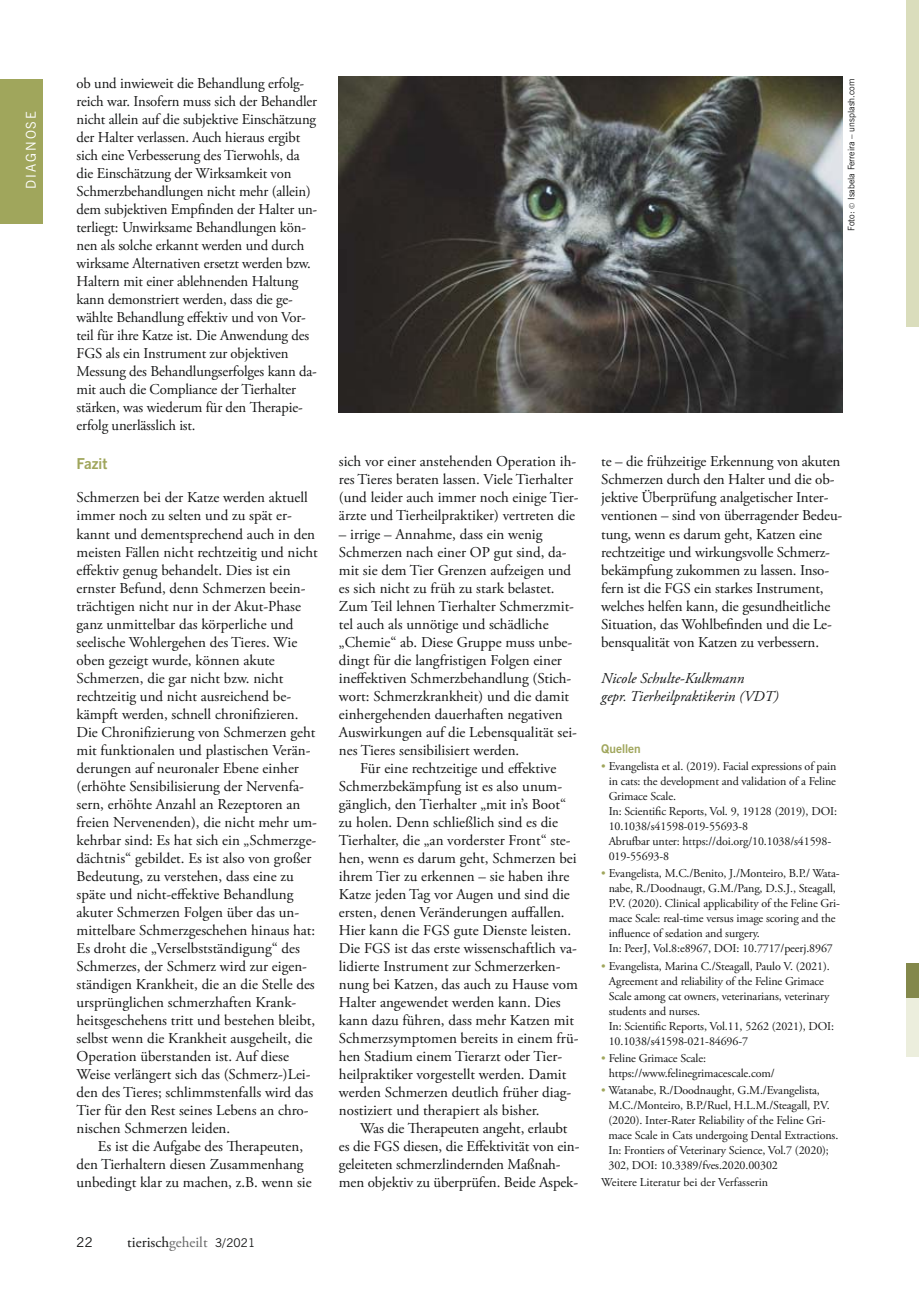
<style>
.page{position:relative;width:919px;height:1289px;background:#fff}
.page>*{position:absolute;margin:0;border:0;box-sizing:border-box;transform-origin:0 0}
.t1{font:15px/18px "Adobe Garamond Pro";color:#151616}
.t2{font:italic 15px/18px "Adobe Garamond Pro";color:#151616}
.t3{font:700 15px "News Gothic BT";color:#a0a65c}
.t4{font:13.5px "News Gothic BT";letter-spacing:.14em;color:#fff}
.t5{font:13.5px "News Gothic BT";color:#151616}
.t6{font:12px/15px "Adobe Garamond Pro";letter-spacing:-.01em;color:#151616}
.t7{font:700 12px "News Gothic BT";color:#a0a65c}
.t8{font:9px "News Gothic BT";color:#151616}
.s1{color:#676767}
.s2{font-family:"News Gothic BT";font-size:12px}
.s3{font-family:"Lemon Sans";font-weight:300}
</style>
<div class="page">
<div style="left:906px;top:963px;width:12px;height:93px;background:#eceedd"></div>
<div style="left:906px;top:963px;width:12px;height:34px;background:#83884b"></div>
<div style="left:0;top:79px;width:43px;height:144px;background:#a0a65c"></div>
<img style="left:339px;top:77px;width:503px;height:335px">
<div style="left:906px;top:0;width:12px;height:326px;background:#daddbc"></div>
<p class="t4" style="left:26px;top:188px;width:79px;rotate:-90deg">DIAGNOSE</p>
<p class="t1" style="left:77px;top:76px;width:242px">ob und inwieweit die Behandlung erfolg&shy;reich war. Insofern muss sich der Behandler nicht allein auf die subjektive Einschätzung der Halter verlassen. Auch hieraus ergibt sich eine Verbesserung des Tierwohls, da die Einschätzung der Wirksamkeit von Schmerzbehandlungen nicht mehr (allein) dem subjektiven Empfinden der Halter un&shy;terliegt: Unwirksame Behandlungen kön&shy;nen als solche erkannt werden und durch wirksame Alternativen ersetzt werden bzw.<br>Haltern mit einer ablehnenden Haltung kann demonstriert werden, dass die ge&shy;wählte Behandlung effektiv und von Vor&shy;teil für ihre Katze ist. Die Anwendung des FGS als ein Instrument zur objektiven Messung des Behandlungserfolges kann da&shy;mit auch die Compliance der Tierhalter stärken, was wiederum für den Therapie&shy;erfolg unerlässlich ist.</p>
<p class="t3" style="left:77px;top:458px;width:32px">Fazit</p>
<p class="t1" style="left:77px;top:490px;width:242px">Schmerzen bei der Katze werden aktuell immer noch zu selten und zu spät er&shy;kannt und dementsprechend auch in den meisten Fällen nicht rechtzeitig und nicht effektiv genug behandelt. Dies ist ein ernster Befund, denn Schmerzen beein&shy;trächtigen nicht nur in der Akut-Phase ganz unmittelbar das körperliche und seelische Wohlergehen des Tieres. Wie oben gezeigt wurde, können akute Schmerzen, die gar nicht bzw. nicht rechtzeitig und nicht ausreichend be&shy;kämpft werden, schnell chronifizieren.<br>Die Chronifizierung von Schmerzen geht mit funktionalen und plastischen Verän&shy;derungen auf neuronaler Ebene einher (erhöhte Sensibilisierung der Nervenfa&shy;sern, erhöhte Anzahl an Rezeptoren an freien Nervenenden), die nicht mehr um&shy;kehrbar sind: Es hat sich ein „Schmerzge&shy;dächtnis“ gebildet. Es ist also von großer Bedeutung, zu verstehen, dass eine zu späte und nicht-effektive Behandlung akuter Schmerzen Folgen über das un&shy;mittelbare Schmerzgeschehen hinaus hat:<br>Es droht die „Verselbstständigung“ des Schmerzes, der Schmerz wird zur eigen&shy;ständigen Krankheit, die an die Stelle des ursprünglichen schmerzhaften Krank&shy;heitsgeschehens tritt und bestehen bleibt, selbst wenn die Krankheit ausgeheilt, die Operation überstanden ist. Auf diese Weise verlängert sich das (Schmerz-)Lei&shy;den des Tieres; schlimmstenfalls wird das Tier für den Rest seines Lebens an chro&shy;nischen Schmerzen leiden.</p>
<p class="t1" style="left:77px;top:1138px;width:236px;text-indent:21px">Es ist die Aufgabe des Therapeuten, den Tierhaltern diesen Zusammenhang unbedingt klar zu machen, z.B. wenn sie</p>
<p class="t5" style="left:77px;top:1236px;width:18px">22</p>
<p class="t1" style="left:127px;top:1234px;width:129px">tierisch<span class="s1">geheilt</span> <span class="s2">3/2021</span></p>
<p class="t1" style="left:339px;top:454px;width:241px">sich vor einer anstehenden Operation ih&shy;res Tieres beraten lassen. Viele Tierhalter (und leider auch immer noch einige Tier&shy;ärzte und Tierheilpraktiker) vertreten die</p>
<p class="t1" style="left:339px;top:526px;width:239px">– irrige – Annahme, dass ein wenig Schmerzen nach einer OP gut sind, da&shy;mit sie dem Tier Grenzen aufzeigen und es sich nicht zu früh zu stark belastet.<br>Zum Teil lehnen Tierhalter Schmerzmit&shy;tel auch als unnötige und schädliche „Chemie“ ab. Diese Gruppe muss unbe&shy;dingt für die langfristigen Folgen einer ineffektiven Schmerzbehandlung (Stich&shy;wort: Schmerzkrankheit) und die damit einhergehenden dauerhaften negativen Auswirkungen auf die Lebensqualität sei&shy;nes Tieres sensibilisiert werden.</p>
<p class="t1" style="left:339px;top:760px;width:241px;text-indent:21px">Für eine rechtzeitige und effektive Schmerzbekämpfung ist es also unum&shy;gänglich, den Tierhalter „mit in’s Boot“ zu holen. Denn schließlich sind es die Tierhalter, die „an vorderster Front“ ste&shy;hen, wenn es darum geht, Schmerzen bei ihrem Tier zu erkennen – sie haben ihre Katze jeden Tag vor Augen und sind die ersten, denen Veränderungen auffallen.<br>Hier kann die FGS gute Dienste leisten.<br>Die FGS ist das erste wissenschaftlich va&shy;lidierte Instrument zur Schmerzerken&shy;nung bei Katzen, das auch zu Hause vom Halter angewendet werden kann. Dies kann dazu führen, dass mehr Katzen mit Schmerzsymptomen bereits in einem frü&shy;hen Stadium einem Tierarzt oder Tier&shy;heilpraktiker vorgestellt werden. Damit werden Schmerzen deutlich früher diag&shy;nostiziert und therapiert als bisher.</p>
<p class="t1" style="left:339px;top:1120px;width:242px;text-indent:21px">Was die Therapeuten angeht, erlaubt es die FGS diesen, die Effektivität von ein&shy;geleiteten schmerzlindernden Maßnah&shy;men objektiv zu überprüfen. Beide Aspek-</p>
<p class="t8" style="left:847px;top:231px;width:154px;rotate:-90deg">Foto: <span class="s3">©</span> Isabela Ferreira – unsplash.com</p>
<p class="t1" style="left:601px;top:454px;width:242px">te – die frühzeitige Erkennung von akuten Schmerzen durch den Halter und die ob&shy;jektive Überprüfung analgetischer Inter&shy;ventionen – sind von überragender Bedeu&shy;tung, wenn es darum geht, Katzen eine rechtzeitige und wirkungsvolle Schmerz&shy;bekämpfung zukommen zu lassen. Inso&shy;fern ist die FGS ein starkes Instrument, welches helfen kann, die gesundheitliche Situation, das Wohlbefinden und die Le&shy;bensqualität von Katzen zu verbessern.</p>
<p class="t2" style="left:601px;top:670px;width:179px">Nicole Schulte-Kulkmann<br>gepr. Tierheilpraktikerin (VDT)</p>
<p class="t7" style="left:601px;top:744px;width:41px">Quellen</p>
<p class="t6" style="left:608px;top:760px;width:230px">Evangelista et al. (2019). Facial expressions of pain in cats: the development and validation of a Feline Grimace Scale.<br>In: Scientific Reports, Vol. 9, 19128 (2019), DOI:<br>10.1038/s41598-019-55693-8<br>Abrufbar unter: https://doi.org/10.1038/s41598- 019-55693-8</p>
<p class="t6" style="left:608px;top:867px;width:232px">Evangelista, M.C./Benito, J./Monteiro, B.P./ Wata&shy;nabe, R./Doodnaugt, G.M./Pang, D.S.J., Steagall, P.V. (2020). Clinical applicability of the Feline Gri&shy;mace Scale: real-time versus image scoring and the influence of sedation and surgery.<br>In: PeerJ, Vol.8:e8967, DOI: 10.7717/peerj.8967</p>
<p class="t6" style="left:608px;top:959px;width:227px">Evangelista, Marina C./Steagall, Paulo V. (2021).<br>Agreement and reliability of the Feline Grimace Scale among cat owners, veterinarians, veterinary students and nurses.<br>In: Scientific Reports, Vol.11, 5262 (2021), DOI:<br>10.1038/s41598-021-84696-7</p>
<p class="t6" style="left:608px;top:1051px;width:167px">Feline Grimace Scale: https://www.felinegrimacescale.com/</p>
<p class="t6" style="left:608px;top:1083px;width:231px">Watanabe, R./Doodnaught, G.M./Evangelista, M.C./Monteiro, B.P./Ruel, H.L.M./Steagall, P.V. (2020). Inter-Rater Reliability of the Feline Gri&shy;mace Scale in Cats undergoing Dental Extractions.<br>In: Frontiers of Veterinary Science, Vol.7 (2020); 302, DOI: 10.3389/fves.2020.00302</p>
<p class="t6" style="left:601px;top:1175px;width:168px">Weitere Literatur bei der Verfasserin</p>
</div>
